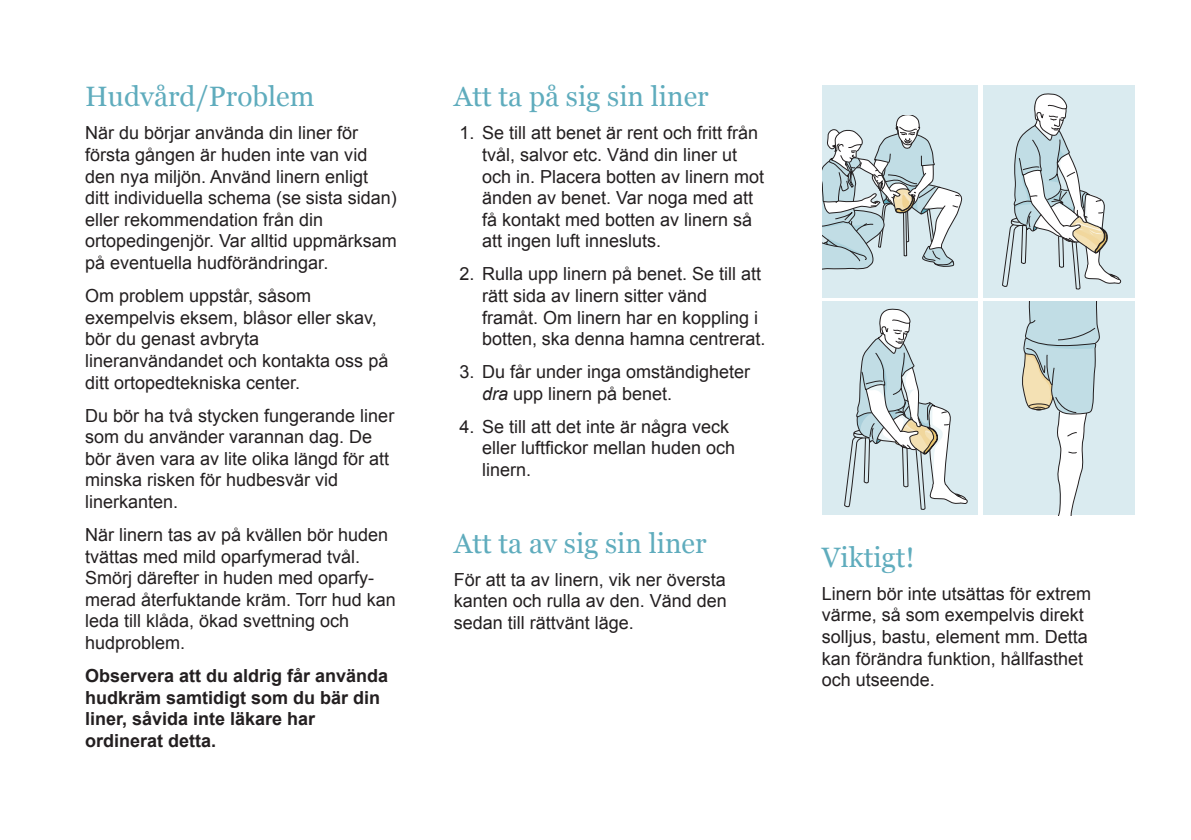
<style>
.page{position:relative;width:1191px;height:840px;background:#fff}
.page>*{position:absolute;margin:0;border:0;box-sizing:border-box;transform-origin:0 0}
.t1{font:28px "Georgia";color:#5facbd}
.t2{font:18px/21.6px "Arial";color:#231f20}
.t3{font:700 18px/21.6px "Arial";color:#231f20}
.s1{font-style:italic}
</style>
<div class="page">
<div style="left:982px;top:301px;width:152px;height:214px;background:#daebf0"></div>
<svg style="left:1022px;top:301px;width:78px;height:214px"></svg>
<div style="left:822px;top:85px;width:156px;height:213px;background:#daebf0"></div>
<svg style="left:822px;top:116px;width:140px;height:154px"></svg>
<div style="left:982px;top:85px;width:152px;height:213px;background:#daebf0"></div>
<svg style="left:1002px;top:93px;width:119px;height:197px"></svg>
<div style="left:822px;top:301px;width:155px;height:214px;background:#daebf0"></div>
<svg style="left:844px;top:308px;width:124px;height:202px"></svg>
<h1 class="t1" style="left:85px;top:80px;width:231px">Hudvård/Problem</h1>
<p class="t2" style="left:85px;top:122px;width:313px">När du börjar använda din liner för första gången är huden inte van vid den nya miljön. Använd linern enligt<br>ditt individuella schema (se sista sidan) eller rekommendation från din ortopedingenjör. Var alltid uppmärksam på eventuella hudförändringar.</p>
<p class="t2" style="left:85px;top:285px;width:305px">Om problem uppstår, såsom exempelvis eksem, blåsor eller skav, bör du genast avbryta lineranvändandet och kontakta oss på ditt ortopedtekniska center.</p>
<p class="t2" style="left:85px;top:404px;width:311px">Du bör ha två stycken fungerande liner som du använder varannan dag. De bör även vara av lite olika längd för att minska risken för hudbesvär vid linerkanten.</p>
<p class="t2" style="left:85px;top:523px;width:312px">När linern tas av på kvällen bör huden tvättas med mild oparfymerad tvål.<br>Smörj därefter in huden med oparfy&shy;merad återfuktande kräm. Torr hud kan leda till klåda, ökad svettning och hudproblem.</p>
<p class="t3" style="left:85px;top:665px;width:305px">Observera att du aldrig får använda hudkräm samtidigt som du bär din liner, såvida inte läkare har ordinerat detta.</p>
<h1 class="t1" style="left:454px;top:80px;width:256px">Att ta på sig sin liner</h1>
<p class="t2" style="left:482px;top:122px;width:284px;text-indent:-23px">1. Se till att benet är rent och fritt från tvål, salvor etc. Vänd din liner ut och in. Placera botten av linern mot änden av benet. Var noga med att få kontakt med botten av linern så att ingen luft innesluts.</p>
<p class="t2" style="left:482px;top:263px;width:285px;text-indent:-23px">2. Rulla upp linern på benet. Se till att rätt sida av linern sitter vänd framåt. Om linern har en koppling i botten, ska denna hamna centrerat.</p>
<p class="t2" style="left:482px;top:361px;width:270px;text-indent:-23px">3. Du får under inga omständigheter <span class="s1">dra</span> upp linern på benet.</p>
<p class="t2" style="left:482px;top:415px;width:255px;text-indent:-23px">4. Se till att det inte är några veck eller luftfickor mellan huden och linern.</p>
<h1 class="t1" style="left:454px;top:526px;width:254px">Att ta av sig sin liner</h1>
<p class="t2" style="left:454px;top:568px;width:275px;text-align:justify">För att ta av linern, vik ner översta kanten och rulla av den. Vänd den sedan till rättvänt läge.</p>
<h1 class="t1" style="left:822px;top:540px;width:94px">Viktigt!</h1>
<p class="t2" style="left:822px;top:582px;width:271px">Linern bör inte utsättas för extrem värme, så som exempelvis direkt solljus, bastu, element mm. Detta kan förändra funktion, hållfasthet och utseende.</p>
</div>
